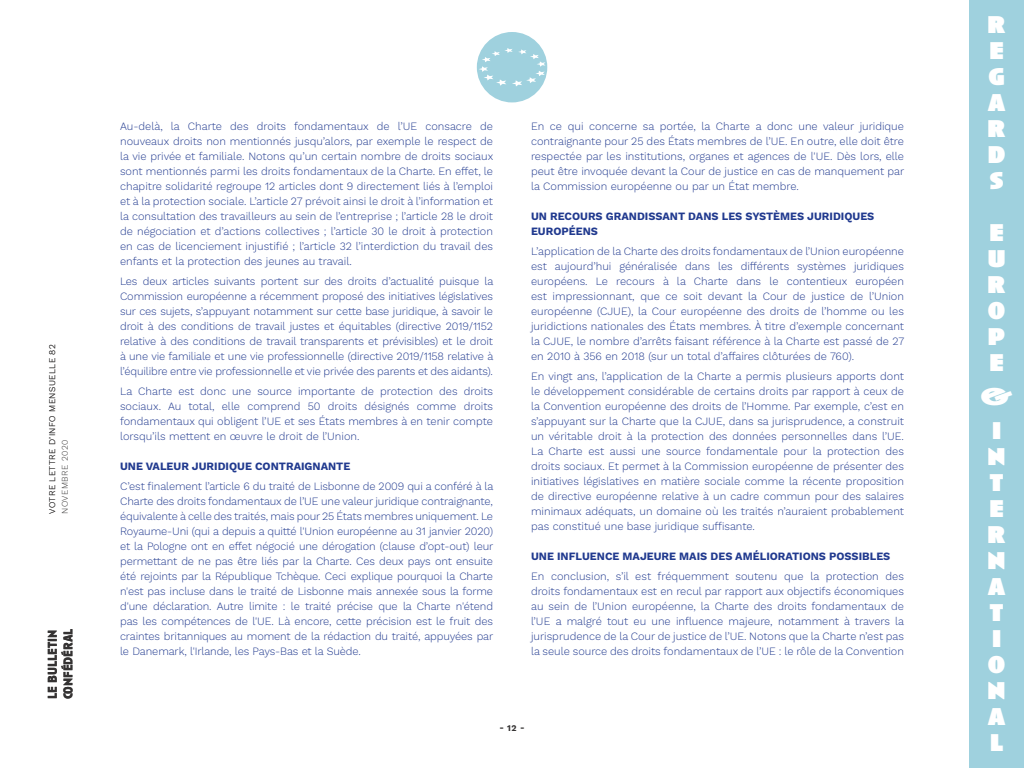
<style>
.page{position:relative;width:1024px;height:768px;background:#fff}
.page>*{position:absolute;margin:0;border:0;box-sizing:border-box;transform-origin:0 0}
.t1{font:900 25px/26px "Anisette";color:#fff;text-align:justify}
.t2{font:700 13px/15.6px "Anisette Pro";color:#353333}
.t3{font:300 11px/15px "Work Sans";color:#213a8f;text-align:justify}
.t4{font:700 11px/15px "Work Sans";color:#213a8f}
.t5{font:300 8.6px "Work Sans";letter-spacing:.05em;color:#353333}
.t6{font:700 8.6px "Work Sans";color:#353333}
</style>
<div class="page">
<div style="left:969px;top:0;width:55px;height:768px;background:#9fd1de"></div>
<div style="left:477px;top:32px;width:70px;height:70px;background:#9fd1de;border-radius:50%"></div>
<svg style="left:479px;top:48px;width:67px;height:38px"></svg>
<p class="t5" style="left:47px;top:514px;width:171px;rotate:-90deg">VOTRE LETTRE D’INFO MENSUELLE 82</p>
<p class="t5" style="left:60px;top:514px;width:76px;rotate:-90deg">NOVEMBRE 2020</p>
<p class="t2" style="left:44px;top:699px;width:72px;rotate:-90deg">le bulletin confédéral</p>
<p class="t3" style="left:120px;top:119px;width:375px">Au-delà, la Charte des droits fondamentaux de l’UE consacre de nouveaux droits non mentionnés jusqu’alors, par exemple le respect de la vie privée et familiale. Notons qu’un certain nombre de droits sociaux sont mentionnés parmi les droits fondamentaux de la Charte. En effet, le chapitre solidarité regroupe 12 articles dont 9 directement liés à l’emploi et à la protection sociale. L’article 27 prévoit ainsi le droit à l’information et la consultation des travailleurs au sein de l’entreprise ; l’article 28 le droit de négociation et d’actions collectives ; l’article 30 le droit à protection en cas de licenciement injustifié ; l’article 32 l’interdiction du travail des enfants et la protection des jeunes au travail.</p>
<p class="t3" style="left:120px;top:274px;width:375px">Les deux articles suivants portent sur des droits d’actualité puisque la Commission européenne a récemment proposé des initiatives législatives sur ces sujets, s’appuyant notamment sur cette base juridique, à savoir le droit à des conditions de travail justes et équitables (directive 2019/1152 relative à des conditions de travail transparents et prévisibles) et le droit à une vie familiale et une vie professionnelle (directive 2019/1158 relative à l’équilibre entre vie professionnelle et vie privée des parents et des aidants).</p>
<p class="t3" style="left:120px;top:385px;width:374px">La Charte est donc une source importante de protection des droits sociaux. Au total, elle comprend 50 droits désignés comme droits fondamentaux qui obligent l’UE et ses États membres à en tenir compte lorsqu’ils mettent en œuvre le droit de l’Union.</p>
<p class="t4" style="left:120px;top:460px;width:232px">UNE VALEUR JURIDIQUE CONTRAIGNANTE</p>
<p class="t3" style="left:120px;top:480px;width:375px">C’est finalement l’article 6 du traité de Lisbonne de 2009 qui a conféré à la Charte des droits fondamentaux de l’UE une valeur juridique contraignante, équivalente à celle des traités, mais pour 25 États membres uniquement. Le Royaume-Uni (qui a depuis a quitté l'Union européenne au 31 janvier 2020) et la Pologne ont en effet négocié une dérogation (clause d’opt-out) leur permettant de ne pas être liés par la Charte. Ces deux pays ont ensuite été rejoints par la République Tchèque. Ceci explique pourquoi la Charte n'est pas incluse dans le traité de Lisbonne mais annexée sous la forme d'une déclaration. Autre limite : le traité précise que la Charte n'étend pas les compétences de l'UE. Là encore, cette précision est le fruit des craintes britanniques au moment de la rédaction du traité, appuyées par le Danemark, l'Irlande, les Pays-Bas et la Suède.</p>
<p class="t3" style="left:531px;top:120px;width:375px">En ce qui concerne sa portée, la Charte a donc une valeur juridique contraignante pour 25 des États membres de l’UE. En outre, elle doit être respectée par les institutions, organes et agences de l'UE. Dès lors, elle peut être invoquée devant la Cour de justice en cas de manquement par la Commission européenne ou par un État membre.</p>
<p class="t4" style="left:531px;top:210px;width:345px">UN RECOURS GRANDISSANT DANS LES SYSTÈMES JURIDIQUES<br>EUROPÉENS</p>
<p class="t3" style="left:531px;top:245px;width:375px">L’application de la Charte des droits fondamentaux de l’Union européenne est aujourd’hui généralisée dans les différents systèmes juridiques européens. Le recours à la Charte dans le contentieux européen est impressionnant, que ce soit devant la Cour de justice de l’Union européenne (CJUE), la Cour européenne des droits de l’homme ou les juridictions nationales des États membres. À titre d’exemple concernant la CJUE, le nombre d’arrêts faisant référence à la Charte est passé de 27 en 2010 à 356 en 2018 (sur un total d’affaires clôturées de 760).</p>
<p class="t3" style="left:531px;top:370px;width:375px">En vingt ans, l’application de la Charte a permis plusieurs apports dont le développement considérable de certains droits par rapport à ceux de la Convention européenne des droits de l’Homme. Par exemple, c’est en s’appuyant sur la Charte que la CJUE, dans sa jurisprudence, a construit un véritable droit à la protection des données personnelles dans l’UE.<br>La Charte est aussi une source fondamentale pour la protection des droits sociaux. Et permet à la Commission européenne de présenter des initiatives législatives en matière sociale comme la récente proposition de directive européenne relative à un cadre commun pour des salaires minimaux adéquats, un domaine où les traités n’auraient probablement pas constitué une base juridique suffisante.</p>
<p class="t4" style="left:531px;top:550px;width:361px">UNE INFLUENCE MAJEURE MAIS DES AMÉLIORATIONS POSSIBLES</p>
<p class="t3" style="left:531px;top:570px;width:375px">En conclusion, s’il est fréquemment soutenu que la protection des droits fondamentaux est en recul par rapport aux objectifs économiques au sein de l’Union européenne, la Charte des droits fondamentaux de l’UE a malgré tout eu une influence majeure, notamment à travers la jurisprudence de la Cour de justice de l’UE. Notons que la Charte n’est pas la seule source des droits fondamentaux de l’UE : le rôle de la Convention</p>
<p class="t6" style="left:499px;top:723px;width:27px">- 12 -</p>
<h1 class="t1" style="left:988px;top:12px;width:20px">R E G A R D S</h1>
<h1 class="t1" style="left:988px;top:220px;width:20px">E U R O P E</h1>
<h1 class="t1" style="left:980px;top:380px;width:35px;line-height:34px;text-align:center">&amp;<br>I</h1>
<h1 class="t1" style="left:988px;top:444px;width:20px;text-align:left">N<br>T<br>E<br>R<br>N<br>A<br>T<br>I<br>O<br>N<br>A<br>L</h1>
</div>
